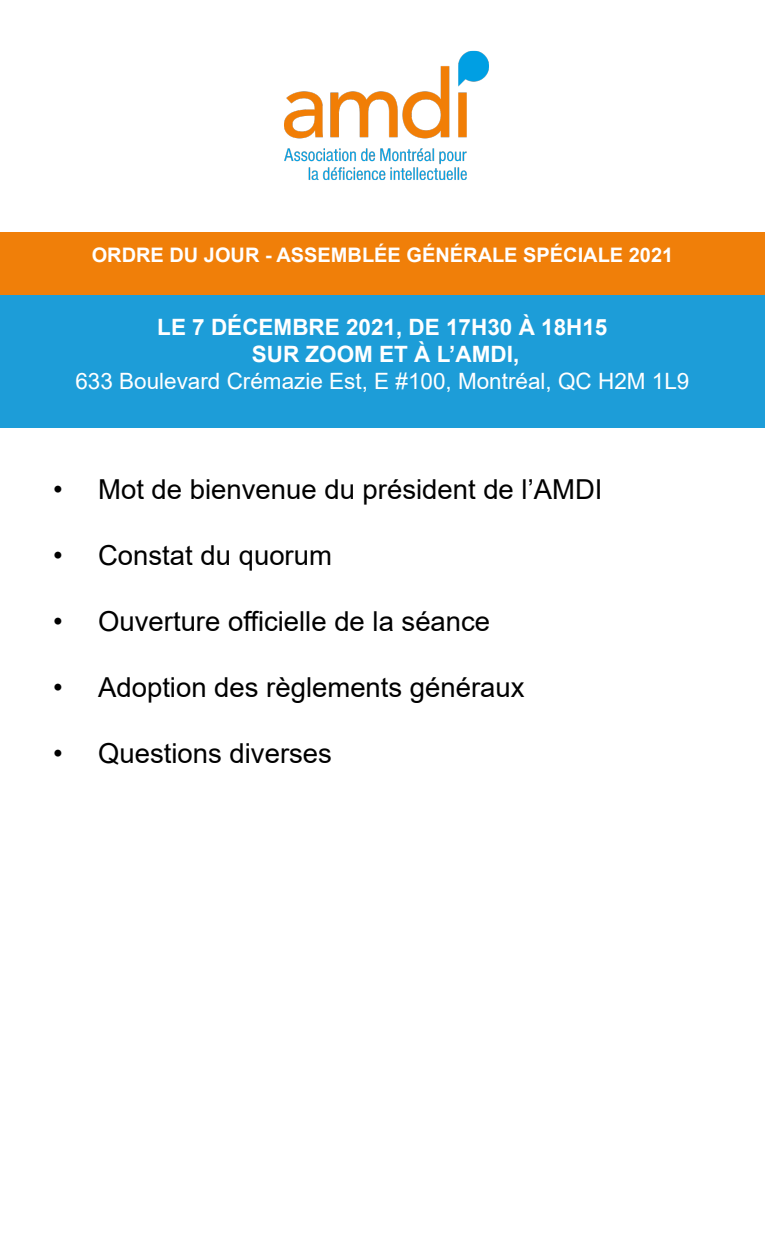
<style>
.page{position:relative;width:765px;height:1260px;background:#fff}
.page>*{position:absolute;margin:0;border:0;box-sizing:border-box;transform-origin:0 0}
.t1{font:27.5px "Arial";color:#000}
.t2{font:22.5px "Arial";color:#fff}
.t3{font:700 22.5px "Arial";color:#fff}
.t4{font:700 20px "Arial";color:#fff}
</style>
<div class="page">
<img style="left:284px;top:50px;width:205px;height:130px">
<div style="left:0;top:232px;width:765px;height:71px;background:#f07f09"></div>
<div style="left:0;top:295px;width:765px;height:133px;background:#1d9dd8"></div>
<p class="t4" style="left:92px;top:241px;width:583px">ORDRE DU JOUR - ASSEMBLÉE GÉNÉRALE SPÉCIALE 2021</p>
<p class="t3" style="left:157px;top:311px;width:452px">LE 7 DÉCEMBRE 2021, DE 17H30 À 18H15</p>
<p class="t3" style="left:252px;top:338px;width:269px">SUR ZOOM ET À L’AMDI,</p>
<p class="t2" style="left:75px;top:365px;width:616px">633 Boulevard Crémazie Est, E #100, Montréal, QC H2M 1L9</p>
<p class="t1" style="left:53px;top:471px;width:551px">• Mot de bienvenue du président de l’AMDI</p>
<p class="t1" style="left:53px;top:537px;width:280px">• Constat du quorum</p>
<p class="t1" style="left:53px;top:603px;width:439px">• Ouverture officielle de la séance</p>
<p class="t1" style="left:53px;top:669px;width:473px">• Adoption des règlements généraux</p>
<p class="t1" style="left:53px;top:735px;width:280px">• Questions diverses</p>
</div>
